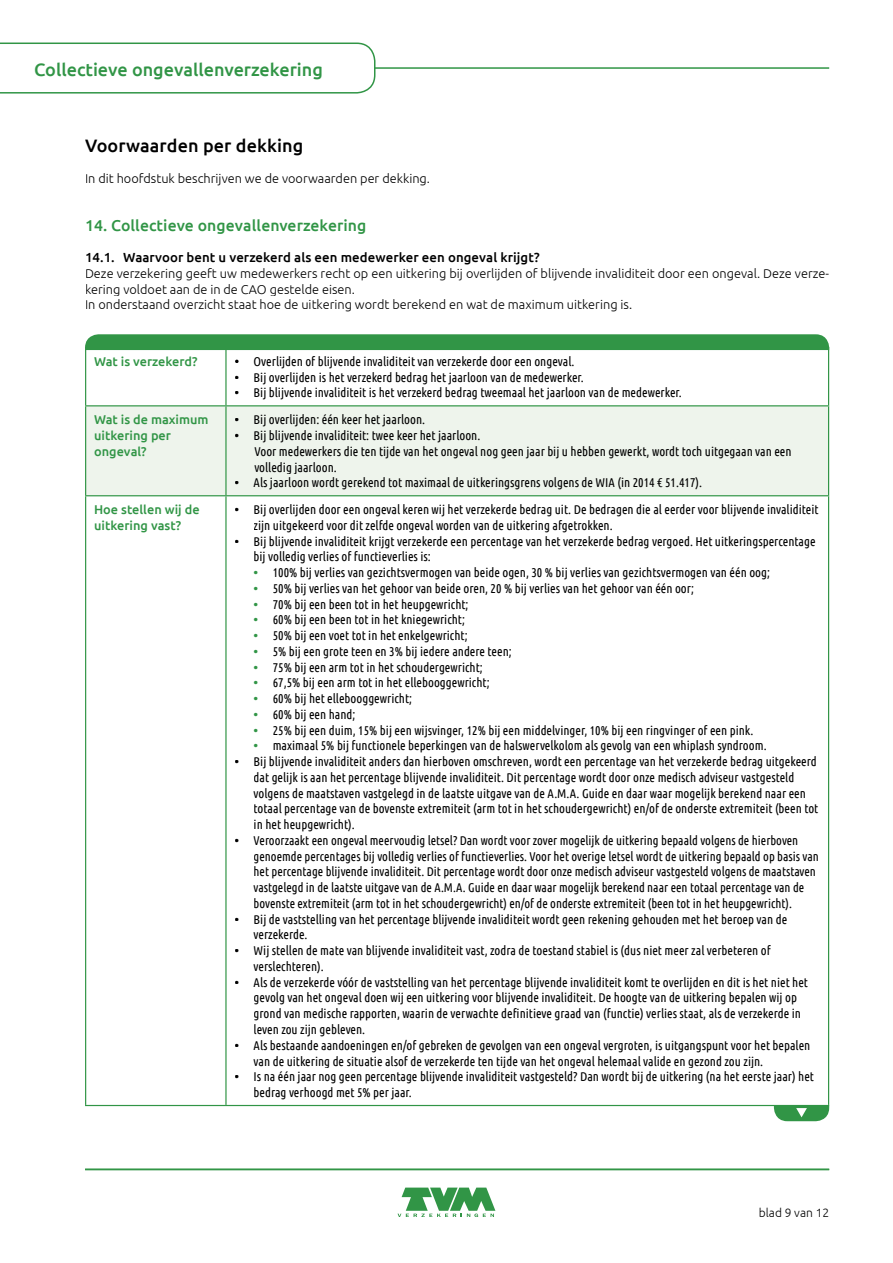
<style>
.page{position:relative;width:893px;height:1263px;background:#fff}
.page>*{position:absolute;margin:0;border:0;box-sizing:border-box;transform-origin:0 0}
.t1{font:500 18px "Ubuntu";color:#319546}
.t2{font:500 18px "Ubuntu";letter-spacing:.005em;color:#000}
.t3{font:500 15.75px "Ubuntu";letter-spacing:.005em;color:#319546}
.t4{font:500 13.2px "Ubuntu";letter-spacing:.005em;color:#000}
.t5{font:12.75px/15.8px "Ubuntu Condensed";color:#000}
.t6{font:300 12.75px/15.8px "Ubuntu";color:#000}
.t7{font:500 12.75px/15.8px "Ubuntu";color:#319546}
.t8{font:300 12px "Ubuntu";color:#000}
.s1{font-family:"Ubuntu";font-weight:500}
.s2{font-family:"Ubuntu";font-weight:500;color:#319546}
</style>
<div class="page">
<svg style="left:85px;top:334px;width:744px;height:16px;background:#36974a"></svg>
<div style="left:86px;top:406px;width:742px;height:89px;background:#eef4ec"></div>
<hr style="left:85px;top:347px;width:141px;height:1px;background:#319546">
<hr style="left:85px;top:348px;width:1px;height:57px;background:#319546">
<hr style="left:226px;top:347px;width:603px;height:1px;background:#319546">
<hr style="left:225px;top:348px;width:2px;height:57px;background:#319546">
<hr style="left:828px;top:348px;width:1px;height:57px;background:#319546">
<hr style="left:85px;top:405px;width:141px;height:1px;background:#319546">
<hr style="left:85px;top:406px;width:1px;height:89px;background:#319546">
<hr style="left:226px;top:405px;width:603px;height:1px;background:#319546">
<hr style="left:225px;top:406px;width:2px;height:89px;background:#319546">
<hr style="left:828px;top:406px;width:1px;height:89px;background:#319546">
<hr style="left:85px;top:495px;width:141px;height:1px;background:#319546">
<hr style="left:85px;top:496px;width:1px;height:609px;background:#319546">
<hr style="left:226px;top:495px;width:603px;height:1px;background:#319546">
<hr style="left:225px;top:496px;width:2px;height:609px;background:#319546">
<hr style="left:828px;top:496px;width:1px;height:609px;background:#319546">
<hr style="left:85px;top:1105px;width:141px;height:1px;background:#319546">
<hr style="left:226px;top:1105px;width:603px;height:1px;background:#319546">
<svg style="left:235px;top:360px;width:4px;height:3px"></svg>
<svg style="left:235px;top:418px;width:4px;height:3px"></svg>
<div style="left:239px;top:414px;width:185px;height:13px;background:#eef4ec"></div>
<svg style="left:235px;top:434px;width:4px;height:3px"></svg>
<div style="left:239px;top:430px;width:241px;height:12px;background:#eef4ec"></div>
<div style="left:234px;top:446px;width:558px;height:12px;background:#eef4ec"></div>
<div style="left:234px;top:462px;width:102px;height:12px;background:#eef4ec"></div>
<svg style="left:235px;top:481px;width:4px;height:3px"></svg>
<div style="left:239px;top:477px;width:463px;height:13px;background:#eef4ec"></div>
<svg style="left:774px;top:1106px;width:55px;height:15px"></svg>
<svg style="left:398px;top:1187px;width:97px;height:30px"></svg>
<hr style="left:85px;top:67px;width:744px;height:2px;background:#319546">
<svg style="left:0;top:42px;width:376px;height:52px"></svg>
<hr style="left:85px;top:1169px;width:744px;height:1px;background:#319546">
<h1 class="t1" style="left:34px;top:58px;width:290px">Collectieve ongevallenverzekering</h1>
<h1 class="t2" style="left:85px;top:134px;width:220px">Voorwaarden per dekking</h1>
<p class="t6" style="left:85px;top:171px;width:347px">In dit hoofdstuk beschrijven we de voorwaarden per dekking.</p>
<p class="t3" style="left:85px;top:215px;width:283px">14. Collectieve ongevallenverzekering</p>
<p class="t4" style="left:85px;top:249px;width:456px">14.1. Waarvoor bent u verzekerd als een medewerker een ongeval krijgt?</p>
<p class="t6" style="left:85px;top:265px;width:746px">Deze verzekering geeft uw medewerkers recht op een uitkering bij overlijden of blijvende invaliditeit door een ongeval. Deze verze&shy;kering voldoet aan de in de CAO gestelde eisen.<br>In onderstaand overzicht staat hoe de uitkering wordt berekend en wat de maximum uitkering is.</p>
<p class="t7" style="left:94px;top:353px;width:105px">Wat is verzekerd?</p>
<p class="t5" style="left:254px;top:353px;width:322px">Overlijden of blijvende invaliditeit van verzekerde door een ongeval.</p>
<p class="t5" style="left:234px;top:369px;width:351px"><span class="s1">•</span> Bij overlijden is het verzekerd bedrag het jaarloon van de medewerker.</p>
<p class="t5" style="left:234px;top:384px;width:449px"><span class="s1">•</span> Bij blijvende invaliditeit is het verzekerd bedrag tweemaal het jaarloon van de medewerker.</p>
<p class="t7" style="left:94px;top:411px;width:116px">Wat is de maximum uitkering per ongeval?</p>
<p class="t5" style="left:234px;top:411px;width:192px"><span class="s1">•</span> Bij overlijden: één keer het jaarloon.</p>
<p class="t5" style="left:254px;top:427px;width:539px;text-indent:-20px"><span class="s1">•</span> Bij blijvende invaliditeit: twee keer het jaarloon.<br>Voor medewerkers die ten tijde van het ongeval nog geen jaar bij u hebben gewerkt, wordt toch uitgegaan van een volledig jaarloon.</p>
<p class="t5" style="left:234px;top:474px;width:469px"><span class="s1">•</span> Als jaarloon wordt gerekend tot maximaal de uitkeringsgrens volgens de WIA (in 2014 € 51.417).</p>
<p class="t7" style="left:94px;top:501px;width:107px">Hoe stellen wij de uitkering vast?</p>
<p class="t5" style="left:254px;top:501px;width:566px;text-indent:-19px"><span class="s1">•</span> Bij overlijden door een ongeval keren wij het verzekerde bedrag uit. De bedragen die al eerder voor blijvende invaliditeit zijn uitgekeerd voor dit zelfde ongeval worden van de uitkering afgetrokken.</p>
<p class="t5" style="left:254px;top:533px;width:563px;text-indent:-19px"><span class="s1">•</span> Bij blijvende invaliditeit krijgt verzekerde een percentage van het verzekerde bedrag vergoed. Het uitkeringspercentage bij volledig verlies of functieverlies is:</p>
<p class="t5" style="left:254px;top:564px;width:518px"><span class="s2">•</span> 100% bij verlies van gezichtsvermogen van beide ogen, 30 % bij verlies van gezichtsvermogen van één oog;</p>
<p class="t5" style="left:254px;top:580px;width:442px"><span class="s2">•</span> 50% bij verlies van het gehoor van beide oren, 20 % bij verlies van het gehoor van één oor;</p>
<p class="t5" style="left:254px;top:596px;width:216px"><span class="s2">•</span> 70% bij een been tot in het heupgewricht;</p>
<p class="t5" style="left:254px;top:612px;width:213px"><span class="s2">•</span> 60% bij een been tot in het kniegewricht;</p>
<p class="t5" style="left:254px;top:627px;width:216px"><span class="s2">•</span> 50% bij een voet tot in het enkelgewricht;</p>
<p class="t5" style="left:254px;top:643px;width:260px"><span class="s2">•</span> 5% bij een grote teen en 3% bij iedere andere teen;</p>
<p class="t5" style="left:254px;top:659px;width:231px"><span class="s2">•</span> 75% bij een arm tot in het schoudergewricht;</p>
<p class="t5" style="left:254px;top:675px;width:238px"><span class="s2">•</span> 67,5% bij een arm tot in het ellebooggewricht;</p>
<p class="t5" style="left:254px;top:690px;width:160px"><span class="s2">•</span> 60% bij het ellebooggewricht;</p>
<p class="t5" style="left:254px;top:706px;width:103px"><span class="s2">•</span> 60% bij een hand;</p>
<p class="t5" style="left:254px;top:722px;width:501px"><span class="s2">•</span> 25% bij een duim, 15% bij een wijsvinger, 12% bij een middelvinger, 10% bij een ringvinger of een pink.</p>
<p class="t5" style="left:254px;top:738px;width:514px"><span class="s2">•</span> maximaal 5% bij functionele beperkingen van de halswervelkolom als gevolg van een whiplash syndroom.</p>
<p class="t5" style="left:254px;top:753px;width:566px;text-indent:-19px"><span class="s1">•</span> Bij blijvende invaliditeit anders dan hierboven omschreven, wordt een percentage van het verzekerde bedrag uitgekeerd dat gelijk is aan het percentage blijvende invaliditeit. Dit percentage wordt door onze medisch adviseur vastgesteld volgens de maatstaven vastgelegd in de laatste uitgave van de A.M.A. Guide en daar waar mogelijk berekend naar een totaal percentage van de bovenste extremiteit (arm tot in het schoudergewricht) en/of de onderste extremiteit (been tot in het heupgewricht).</p>
<p class="t5" style="left:254px;top:832px;width:567px;text-indent:-19px"><span class="s1">•</span> Veroorzaakt een ongeval meervoudig letsel? Dan wordt voor zover mogelijk de uitkering bepaald volgens de hierboven genoemde percentages bij volledig verlies of functieverlies. Voor het overige letsel wordt de uitkering bepaald op basis van het percentage blijvende invaliditeit. Dit percentage wordt door onze medisch adviseur vastgesteld volgens de maatstaven vastgelegd in de laatste uitgave van de A.M.A. Guide en daar waar mogelijk berekend naar een totaal percentage van de bovenste extremiteit (arm tot in het schoudergewricht) en/of de onderste extremiteit (been tot in het heupgewricht).</p>
<p class="t5" style="left:254px;top:911px;width:535px;text-indent:-19px"><span class="s1">•</span> Bij de vaststelling van het percentage blijvende invaliditeit wordt geen rekening gehouden met het beroep van de verzekerde.</p>
<p class="t5" style="left:254px;top:942px;width:519px;text-indent:-19px"><span class="s1">•</span> Wij stellen de mate van blijvende invaliditeit vast, zodra de toestand stabiel is (dus niet meer zal verbeteren of verslechteren).</p>
<p class="t5" style="left:254px;top:974px;width:556px;text-indent:-19px"><span class="s1">•</span> Als de verzekerde vóór de vaststelling van het percentage blijvende invaliditeit komt te overlijden en dit is het niet het gevolg van het ongeval doen wij een uitkering voor blijvende invaliditeit. De hoogte van de uitkering bepalen wij op grond van medische rapporten, waarin de verwachte definitieve graad van (functie) verlies staat, als de verzekerde in leven zou zijn gebleven.</p>
<p class="t5" style="left:254px;top:1037px;width:558px;text-indent:-19px"><span class="s1">•</span> Als bestaande aandoeningen en/of gebreken de gevolgen van een ongeval vergroten, is uitgangspunt voor het bepalen van de uitkering de situatie alsof de verzekerde ten tijde van het ongeval helemaal valide en gezond zou zijn.</p>
<p class="t5" style="left:254px;top:1068px;width:562px;text-indent:-19px"><span class="s1">•</span> Is na één jaar nog geen percentage blijvende invaliditeit vastgesteld? Dan wordt bij de uitkering (na het eerste jaar) het bedrag verhoogd met 5% per jaar.</p>
<p class="t8" style="left:759px;top:1205px;width:72px">blad 9 van 12</p>
</div>
